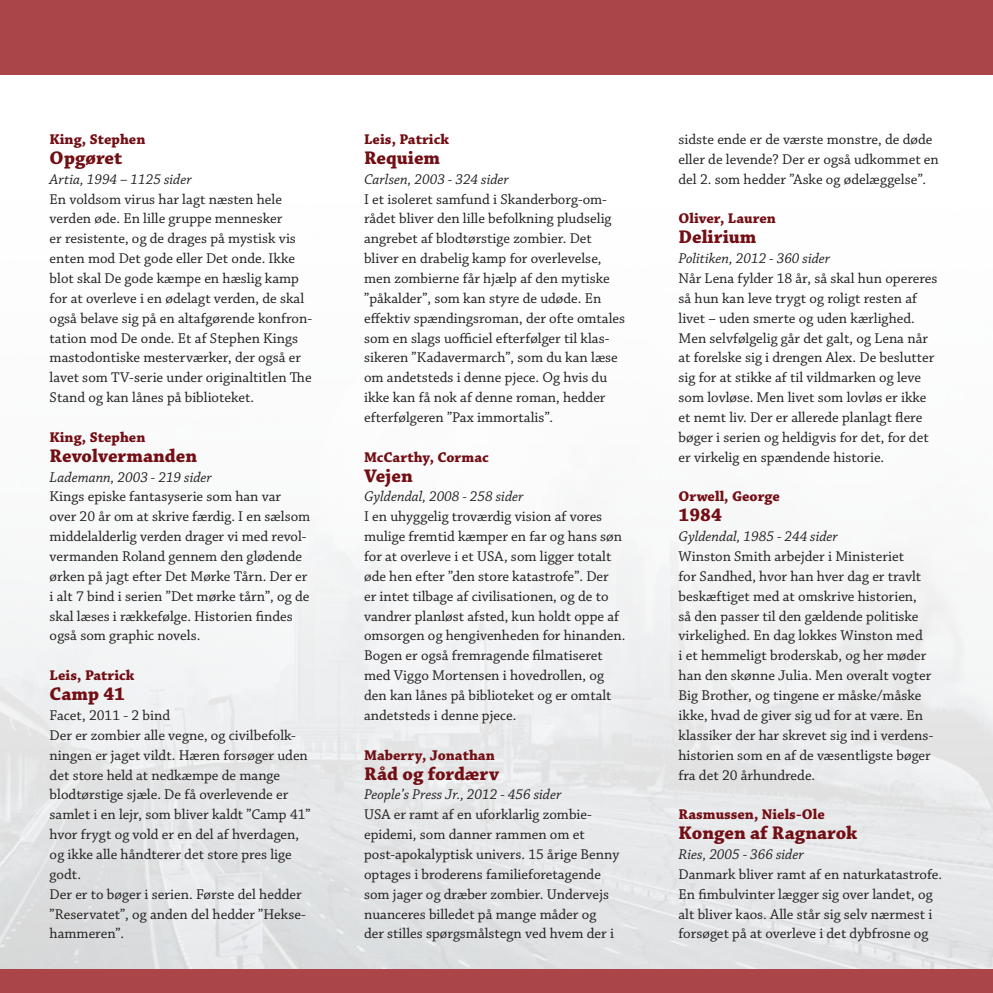
<style>
.page{position:relative;width:993px;height:993px;background:#fff}
.page>*{position:absolute;margin:0;border:0;box-sizing:border-box;transform-origin:0 0}
.t1{font:700 19.25px "Chaparral Pro";color:#720e14}
.t2{font:14.88px/19.8px "Chaparral Pro";color:#231f20}
.t3{font:italic 14.88px "Chaparral Pro";color:#231f20}
.t4{font:700 14.88px "Chaparral Pro";color:#720e14}
</style>
<div class="page">
<div style="left:0;top:0;width:992px;height:75px;background:#aa464a"></div>
<div style="left:0;top:969px;width:992px;height:23px;background:#aa464a"></div>
<p class="t4" style="left:50px;top:130px;width:97px">King, Stephen</p>
<p class="t1" style="left:50px;top:146px;width:74px">Opgøret</p>
<p class="t3" style="left:50px;top:171px;width:144px">Artia, 1994 – 1125 sider</p>
<p class="t2" style="left:50px;top:189px;width:264px">En voldsom virus har lagt næsten hele verden øde. En lille gruppe mennesker<br>er resistente, og de drages på mystisk vis enten mod Det gode eller Det onde. Ikke blot skal De gode kæmpe en hæslig kamp for at overleve i en ødelagt verden, de skal også belave sig på en altafgørende konfron&shy;tation mod De onde. Et af Stephen Kings mastodontiske mesterværker, der også er lavet som TV-serie under originaltitlen The Stand og kan lånes på biblioteket.</p>
<p class="t4" style="left:50px;top:428px;width:97px">King, Stephen</p>
<p class="t1" style="left:50px;top:444px;width:149px">Revolvermanden</p>
<p class="t3" style="left:50px;top:468px;width:164px">Lademann, 2003 - 219 sider</p>
<p class="t2" style="left:50px;top:487px;width:262px">Kings episke fantasyserie som han var over 20 år om at skrive færdig. I en sælsom middelalderlig verden drager vi med revol&shy;vermanden Roland gennem den glødende ørken på jagt efter Det Mørke Tårn. Der er i alt 7 bind i serien ”Det mørke tårn”, og de skal læses i rækkefølge. Historien findes også som graphic novels.</p>
<p class="t4" style="left:50px;top:666px;width:86px">Leis, Patrick</p>
<p class="t1" style="left:50px;top:682px;width:77px">Camp 41</p>
<p class="t2" style="left:50px;top:705px;width:263px">Facet, 2011 - 2 bind<br>Der er zombier alle vegne, og civilbefolk&shy;ningen er jaget vildt. Hæren forsøger uden det store held at nedkæmpe de mange blodtørstige sjæle. De få overlevende er samlet i en lejr, som bliver kaldt ”Camp 41” hvor frygt og vold er en del af hverdagen, og ikke alle håndterer det store pres lige godt.<br>Der er to bøger i serien. Første del hedder ”Reservatet”, og anden del hedder ”Hekse&shy;hammeren”.</p>
<p class="t4" style="left:364px;top:130px;width:86px">Leis, Patrick</p>
<p class="t1" style="left:364px;top:146px;width:78px">Requiem</p>
<p class="t3" style="left:364px;top:171px;width:146px">Carlsen, 2003 - 324 sider</p>
<p class="t2" style="left:364px;top:189px;width:262px">I et isoleret samfund i Skanderborg-om&shy;rådet bliver den lille befolkning pludselig angrebet af blodtørstige zombier. Det bliver en drabelig kamp for overlevelse, men zombierne får hjælp af den mytiske ”påkalder”, som kan styre de udøde. En effektiv spændingsroman, der ofte omtales som en slags uofficiel efterfølger til klas&shy;sikeren ”Kadavermarch”, som du kan læse om andetsteds i denne pjece. Og hvis du ikke kan få nok af denne roman, hedder efterfølgeren ”Pax immortalis”.</p>
<p class="t4" style="left:364px;top:448px;width:126px">McCarthy, Cormac</p>
<p class="t1" style="left:364px;top:464px;width:50px">Vejen</p>
<p class="t3" style="left:364px;top:488px;width:161px">Gyldendal, 2008 - 258 sider</p>
<p class="t2" style="left:364px;top:507px;width:263px">I en uhyggelig troværdig vision af vores mulige fremtid kæmper en far og hans søn for at overleve i et USA, som ligger totalt øde hen efter ”den store katastrofe”. Der<br>er intet tilbage af civilisationen, og de to vandrer planløst afsted, kun holdt oppe af omsorgen og hengivenheden for hinanden.<br>Bogen er også fremragende filmatiseret med Viggo Mortensen i hovedrollen, og den kan lånes på biblioteket og er omtalt andetsteds i denne pjece.</p>
<p class="t4" style="left:364px;top:746px;width:132px">Maberry, Jonathan</p>
<p class="t1" style="left:364px;top:761px;width:136px">Råd og fordærv</p>
<p class="t3" style="left:364px;top:786px;width:199px">People’s Press Jr., 2012 - 456 sider</p>
<p class="t2" style="left:364px;top:804px;width:256px">USA er ramt af en uforklarlig zombie&shy;epidemi, som danner rammen om et post-apokalyptisk univers. 15 årige Benny optages i broderens familieforetagende som jager og dræber zombier. Undervejs nuanceres billedet på mange måder og der stilles spørgsmålstegn ved hvem der i</p>
<p class="t2" style="left:678px;top:130px;width:262px">sidste ende er de værste monstre, de døde eller de levende? Der er også udkommet en del 2. som hedder ”Aske og ødelæggelse”.</p>
<p class="t4" style="left:678px;top:210px;width:99px">Oliver, Lauren</p>
<p class="t1" style="left:678px;top:226px;width:79px">Delirium</p>
<p class="t3" style="left:678px;top:250px;width:153px">Politiken, 2012 - 360 sider</p>
<p class="t2" style="left:678px;top:269px;width:260px">Når Lena fylder 18 år, så skal hun opereres så hun kan leve trygt og roligt resten af livet – uden smerte og uden kærlighed.<br>Men selvfølgelig går det galt, og Lena når at forelske sig i drengen Alex. De beslutter sig for at stikke af til vildmarken og leve som lovløse. Men livet som lovløs er ikke et nemt liv. Der er allerede planlagt flere bøger i serien og heldigvis for det, for det er virkelig en spændende historie.</p>
<p class="t4" style="left:678px;top:488px;width:103px">Orwell, George</p>
<p class="t1" style="left:678px;top:503px;width:45px">1984</p>
<p class="t3" style="left:678px;top:528px;width:161px">Gyldendal, 1985 - 244 sider</p>
<p class="t2" style="left:678px;top:547px;width:256px">Winston Smith arbejder i Ministeriet<br>for Sandhed, hvor han hver dag er travlt beskæftiget med at omskrive historien, så den passer til den gældende politiske virkelighed. En dag lokkes Winston med<br>i et hemmeligt broderskab, og her møder han den skønne Julia. Men overalt vogter Big Brother, og tingene er måske/måske ikke, hvad de giver sig ud for at være. En klassiker der har skrevet sig ind i verdens&shy;historien som en af de væsentligste bøger fra det 20 århundrede.</p>
<p class="t4" style="left:678px;top:805px;width:148px">Rasmussen, Niels-Ole</p>
<p class="t1" style="left:678px;top:821px;width:180px">Kongen af Ragnarok</p>
<p class="t3" style="left:678px;top:845px;width:127px">Ries, 2005 - 366 sider</p>
<p class="t2" style="left:678px;top:864px;width:265px">Danmark bliver ramt af en naturkatastrofe.<br>En fimbulvinter lægger sig over landet, og alt bliver kaos. Alle står sig selv nærmest i forsøget på at overleve i det dybfrosne og</p>
</div>
